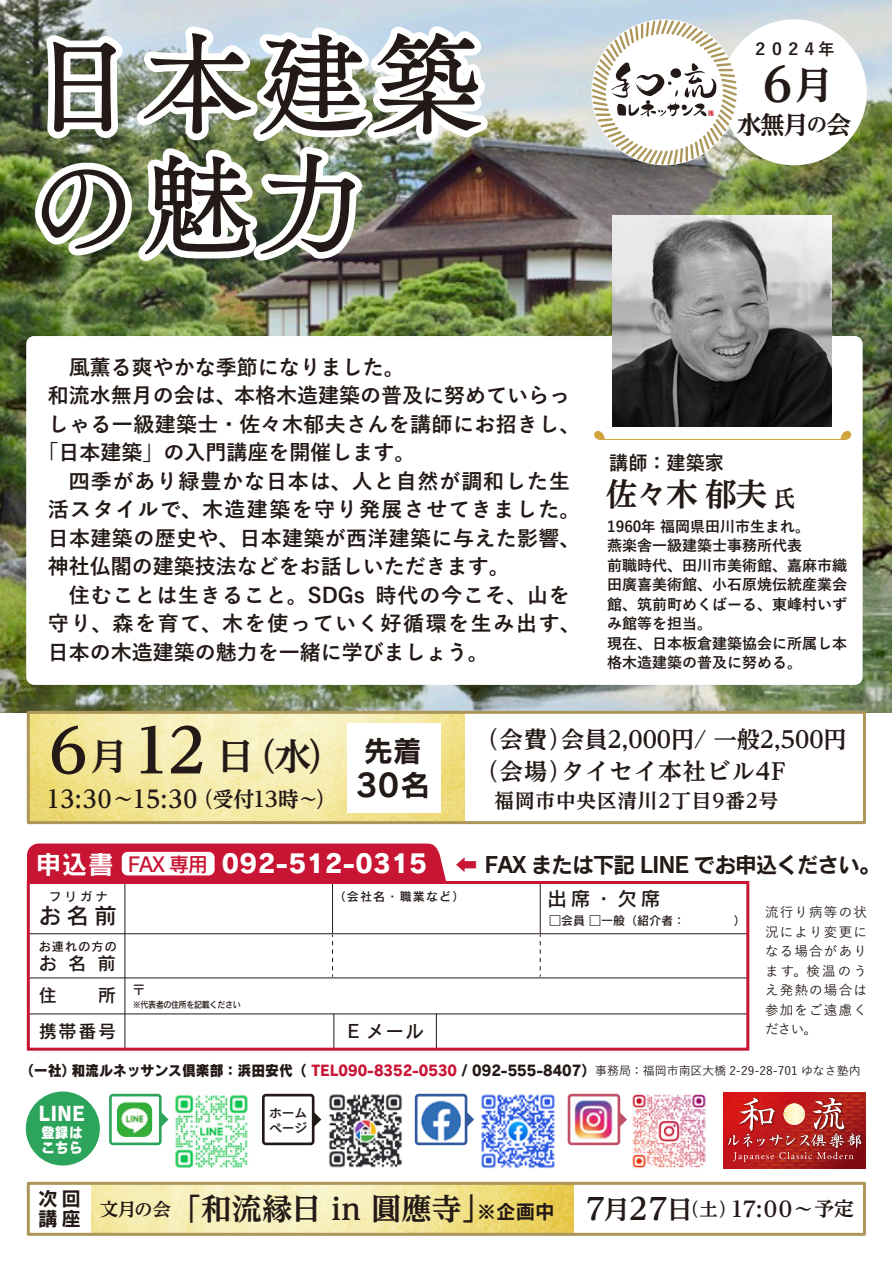
<style>
.page{position:relative;width:893px;height:1263px;background:#fff}
.page>*{position:absolute;margin:0;border:0;box-sizing:border-box;transform-origin:0 0}
.t1{font:109.5px/120px "Tsuku Old Min Pro R";letter-spacing:.05em;color:#231916}
.t2{font:700 expanded 47.25px "UD Reimin Pro";color:#231916}
.t3{font:700 36.45px "UD Reimin Pro";color:#231916}
.t4{font:700 31.65px "UD Reimin Pro";color:#231916}
.t5{font:31.2px "Rodin Pro B";color:#231916}
.t6{font:700 30px "UD Reimin Pro";letter-spacing:-.005em;color:#231916}
.t7{font:29.25px "Rodin Pro B";color:#231916}
.t8{font:25.5px "Rodin Pro B";color:#fff}
.t9{font:700 expanded 24.6px "UD Reimin Pro";color:#231916}
.t10{font:700 24px "UD Reimin Pro";letter-spacing:.035em;color:#231916;scale:.93 1}
.t11{font:700 23.1px/31.5px "UD Reimin Pro";letter-spacing:.05em;color:#231916}
.t12{font:22.35px "Rodin Pro DB";color:#231916}
.t13{font:21.75px "Rodin Pro B";letter-spacing:-.05em;color:#231916}
.t14{font:700 21.45px "UD Reimin Pro";color:#231916}
.t15{font:700 21px "Yu Go";letter-spacing:.015em;color:#231916}
.t16{font:700 21px "Yu Go";letter-spacing:.04em;color:#231916}
.t17{font:700 21px "Yu Go";letter-spacing:.045em;color:#231916}
.t18{font:700 21px "Yu Go";letter-spacing:.07em;color:#231916}
.t19{font:700 21px "Yu Go";letter-spacing:.075em;color:#231916}
.t20{font:700 19.5px "UD Reimin Pro";letter-spacing:.05em;color:#231916}
.t21{font:700 19.5px "Yu Go";color:#231916}
.t22{font:19.5px "Rodin Pro DB";color:#231916}
.t23{font:19.5px "Rodin Pro B";color:#231916}
.t24{font:19.5px "Rodin Cattleya Pro EB";color:#fff;scale:.95 1}
.t25{font:18px "Rodin Pro DB";letter-spacing:.1em;color:#231916}
.t26{font:700 16.5px "Yu Go";color:#231916}
.t27{font:700 15px/19.5px "Yu Go";color:#231916}
.t28{font:14.55px "Rodin Pro EB";color:#231916;scale:.95 1}
.t29{font:14.55px/15px "Rodin Cattleya Pro EB";color:#fff;scale:.95 1}
.t30{font:500 13.5px/19.5px "Yu Go";letter-spacing:.09em;color:#231916;text-align:justify}
.t31{font:13.5px/15px "Tsuku Go Pro B";letter-spacing:-.05em;color:#231916}
.t32{font:13.5px "Rodin Pro DB";color:#231916}
.t33{font:12px "Rodin Pro DB";letter-spacing:.1em;color:#231916}
.t34{font:9px "Rodin Pro DB";letter-spacing:-.05em;color:#231916;scale:.9 1}
.s1{font-size:37.5px}
.s2{font-size:20.55px}
.s3{font-size:22.8px}
.s4{font-size:61.2px}
.s5{font-size:21px}
.s6{font-size:29.25px}
.s7{font-family:"Rodin Pro DB";font-size:19.95px;color:#c81533}
.s8{font-family:"Rodin Pro EB";font-size:25.2px;color:#fff}
.s9{font-family:"Koz Go Pr 6 N";color:#c81533}
.s10{color:#c81533}
.s11{font-family:"Yu Go";font-weight:500;font-size:11.85px}
.s12{font-family:"Rodin Pro B";font-weight:400;font-size:19.5px}
.s13{font-size:25.5px}
.s14{font-size:19.65px}
</style>
<div class="page">
<img style="left:0;top:0;width:892px;height:713px">
<img style="left:574px;top:1100px;width:39px;height:40px">
<img style="left:421px;top:1100px;width:41px;height:41px">
<div style="left:27px;top:843px;width:419px;height:38px;background:#c81533"></div>
<hr style="left:28px;top:933px;width:720px;height:1px;background:#231916">
<hr style="left:28px;top:977px;width:720px;height:1px;background:#231916">
<hr style="left:28px;top:1013px;width:720px;height:1px;background:#231916">
<hr style="left:124px;top:882px;width:1px;height:167px;background:#231916">
<hr style="left:540px;top:882px;width:1px;height:52px;background:#231916">
<hr style="left:332px;top:882px;width:1px;height:52px;background:#231916">
<svg style="left:540px;top:935px;width:1px;height:42px"></svg>
<svg style="left:332px;top:935px;width:1px;height:42px"></svg>
<hr style="left:333px;top:1014px;width:1px;height:35px;background:#231916">
<hr style="left:436px;top:1014px;width:1px;height:35px;background:#231916">
<div style="left:122px;top:852px;width:93px;height:23px;background:#fff;border-radius:6px"></div>
<div style="left:27px;top:881px;width:722px;height:170px;border:3px solid #c81533"></div>
<svg style="left:723px;top:1092px;width:142px;height:76px;background:#b21718"></svg>
<img style="left:737px;top:1095px;width:110px;height:3px">
<img style="left:726px;top:1132px;width:138px;height:19px">
<img style="left:728px;top:1098px;width:133px;height:64px">
<div style="left:26px;top:336px;width:837px;height:349px;background:#fff;border-radius:8px"></div>
<svg style="left:840px;top:430px;width:12px;height:10px"></svg>
<svg style="left:594px;top:430px;width:11px;height:10px"></svg>
<hr style="left:604px;top:439px;width:237px;height:1px;background:#d0a43f">
<div style="left:721px;top:19px;width:146px;height:146px;background:#fff;border-radius:50%"></div>
<svg style="left:590px;top:18px;width:149px;height:149px"></svg>
<img style="left:169px;top:1094px;width:80px;height:74px">
<img style="left:329px;top:1094px;width:73px;height:74px">
<div style="left:109px;top:1094px;width:53px;height:51px;border:3px solid #2da45c;border-radius:3px"></div>
<svg style="left:160px;top:1111px;width:8px;height:17px"></svg>
<img style="left:481px;top:1094px;width:74px;height:75px">
<img style="left:632px;top:1094px;width:74px;height:74px">
<img style="left:91px;top:1186px;width:483px;height:46px">
<div style="left:262px;top:1094px;width:52px;height:51px;border:3px solid #231916;border-radius:3px"></div>
<svg style="left:313px;top:1111px;width:8px;height:17px"></svg>
<div style="left:415px;top:1094px;width:52px;height:51px;border:3px solid #315aa0;border-radius:3px"></div>
<svg style="left:466px;top:1111px;width:8px;height:17px"></svg>
<div style="left:568px;top:1094px;width:52px;height:51px;border:3px solid #c15167;border-radius:3px"></div>
<svg style="left:619px;top:1111px;width:8px;height:17px"></svg>
<img style="left:117px;top:1102px;width:35px;height:35px">
<div style="left:26px;top:1091px;width:74px;height:74px;background:#2da45c;border-radius:50%"></div>
<img style="left:31px;top:715px;width:434px;height:105px">
<div style="left:348px;top:723px;width:93px;height:90px;background:#fff"></div>
<div style="left:27px;top:711px;width:839px;height:113px;border:3px solid #ad965a"></div>
<div style="left:27px;top:1182px;width:839px;height:54px;border:3px solid #ad965a"></div>
<img style="left:28px;top:0;width:467px;height:273px">
<img style="left:613px;top:215px;width:218px;height:211px">
<h1 class="t1" style="left:28px;top:26px;width:456px">日本建築の魅力</h1>
<p class="t26" style="left:752px;top:40px;width:84px">２０２４年</p>
<h2 class="t2" style="left:763px;top:46px;width:71px">6<span class="s1">月</span></h2>
<p class="t9" style="left:737px;top:104px;width:116px">水無月<span class="s2">の</span>会</p>
<p class="t15" style="left:48px;top:355px;width:358px">　風薫る爽やかな季節になりました。</p>
<p class="t15" style="left:48px;top:384px;width:524px">和流水無月の会は、本格木造建築の普及に努めていらっ</p>
<p class="t15" style="left:48px;top:412px;width:534px">しゃる一級建築士・佐々木郁夫さんを講師にお招きし、</p>
<p class="t15" style="left:37px;top:441px;width:379px">「日本建築」の入門講座を開催します。</p>
<p class="t17" style="left:48px;top:469px;width:524px">　四季があり緑豊かな日本は、人と自然が調和した生</p>
<p class="t18" style="left:48px;top:498px;width:534px">活スタイルで、木造建築を守り発展させてきました。</p>
<p class="t15" style="left:48px;top:526px;width:534px">日本建築の歴史や、日本建築が西洋建築に与えた影響、</p>
<p class="t15" style="left:48px;top:555px;width:463px">神社仏閣の建築技法などをお話しいただきます。</p>
<p class="t16" style="left:48px;top:583px;width:524px">　住むことは生きること。SDGs 時代の今こそ、山を</p>
<p class="t19" style="left:48px;top:612px;width:534px">守り、森を育て、木を使っていく好循環を生み出す、</p>
<p class="t15" style="left:48px;top:640px;width:442px">日本の木造建築の魅力を一緒に学びましょう。</p>
<p class="t21" style="left:609px;top:452px;width:116px">講師：建築家</p>
<h3 class="t4" style="left:606px;top:469px;width:191px">佐々木 郁夫 <span class="s3">氏</span></h3>
<p class="t27" style="left:607px;top:517px;width:241px">1960年 福岡県田川市生まれ。<br>燕楽舎一級建築士事務所代表<br>前職時代、田川市美術館、嘉麻市織田廣喜美術館、小石原焼伝統産業会館、筑前町めくばーる、東峰村いずみ館等を担当。<br>現在、日本板倉建築協会に所属し本格木造建築の普及に努める。</p>
<h3 class="t3" style="left:49px;top:726px;width:296px"><span class="s4">6</span>月 <span class="s4">12</span> 日（水）</h3>
<p class="t10" style="left:47px;top:779px;width:313px">13:30～15:30<span class="s5">（受付13時～）</span></p>
<h3 class="t7" style="left:364px;top:731px;width:60px">先着</h3>
<h3 class="t5" style="left:356px;top:764px;width:75px">30<span class="s6">名</span></h3>
<p class="t11" style="left:476px;top:723px;width:373px">（会費）会員2,000円/ 一般2,500円（会場）タイセイ本社ビル4F</p>
<p class="t20" style="left:495px;top:784px;width:285px">福岡市中央区清川2丁目9番2号</p>
<p class="t8" style="left:36px;top:847px;width:79px">申込書</p>
<p class="t13" style="left:128px;top:851px;width:755px"><span class="s7">FAX 専用</span> <span class="s8">092-512-0315</span> <span class="s9">⇦</span> FAX または下記 LINE でお申込ください。</p>
<p class="t33" style="left:49px;top:888px;width:60px">フリガナ</p>
<p class="t33" style="left:334px;top:888px;width:132px">（会社名・職業など）</p>
<p class="t22" style="left:547px;top:886px;width:115px">出席・欠席</p>
<p class="t33" style="left:549px;top:913px;width:198px">□会員 □一般（紹介者：　 　　）</p>
<p class="t12" style="left:39px;top:900px;width:80px">お名前</p>
<p class="t33" style="left:39px;top:938px;width:79px">お連れの方の</p>
<p class="t25" style="left:39px;top:951px;width:79px">お名前</p>
<p class="t25" style="left:39px;top:983px;width:79px">住　　所</p>
<p class="t32" style="left:132px;top:981px;width:15px">〒</p>
<p class="t34" style="left:133px;top:998px;width:122px">※代表者の住所を記載ください</p>
<p class="t25" style="left:39px;top:1020px;width:79px">携帯番号</p>
<p class="t25" style="left:348px;top:1020px;width:77px">E メール</p>
<p class="t30" style="left:765px;top:901px;width:103px">流行り病等の状況により変更になる場合があります。検温のうえ発熱の場合は参加をご遠慮ください。</p>
<p class="t28" style="left:20px;top:1060px;width:886px">（一社）和流ルネッサンス倶楽部：浜田安代（ <span class="s10">TEL090-8352-0530</span> / 092-555-8407）<span class="s11">事務局：福岡市南区大橋 2-29-28-701 ゆなさ塾内</span></p>
<p class="t24" style="left:39px;top:1100px;width:50px">LINE</p>
<p class="t29" style="left:41px;top:1124px;width:45px">登録はこちら</p>
<p class="t31" style="left:269px;top:1104px;width:41px">ホームページ</p>
<p class="t23" style="left:38px;top:1186px;width:44px">次回</p>
<h3 class="t6" style="left:100px;top:1184px;width:638px"><sup>文月の会</sup>「和流縁日 in 圓應寺」<span class="s12">※企画中</span> 7<span class="s13">月</span>27<span class="s13">日</span><sup>（土）</sup></h3>
<p class="t23" style="left:38px;top:1205px;width:44px">講座</p>
<p class="t14" style="left:730px;top:1191px;width:125px">17:00～<span class="s14">予定</span></p>
</div>
